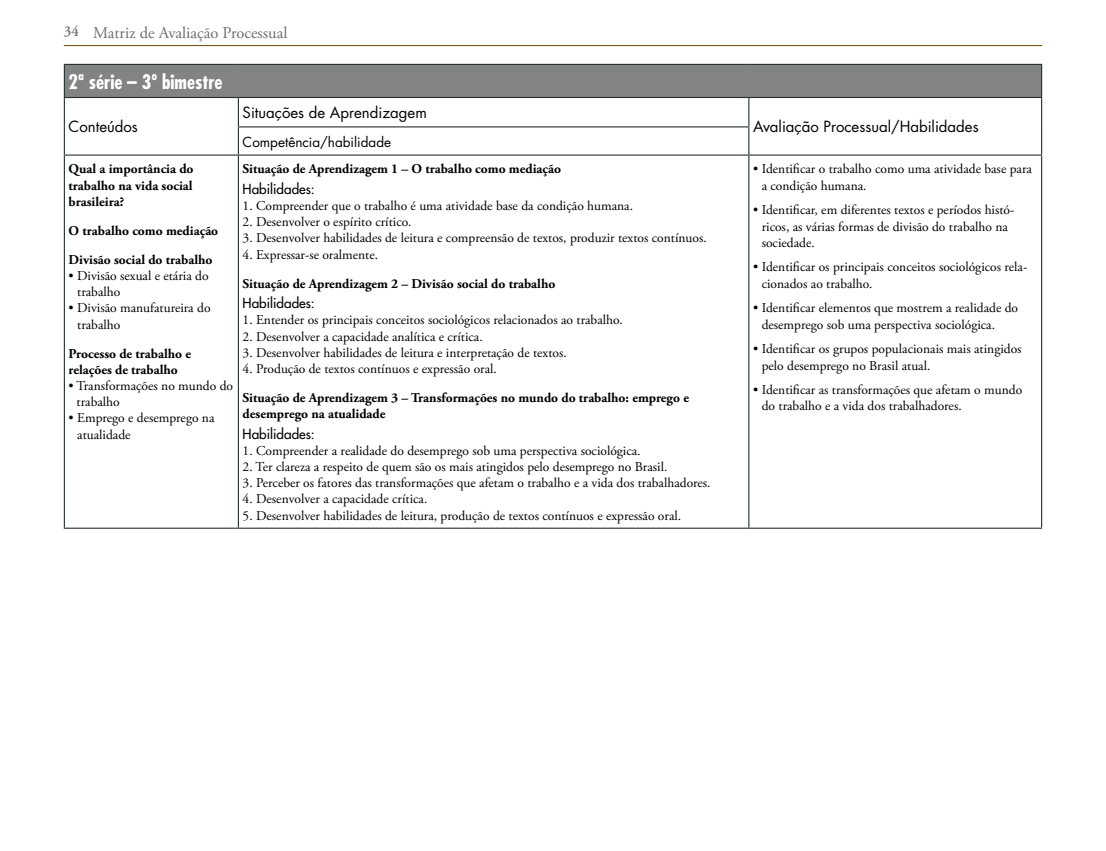
<style>
.page{position:relative;width:1106px;height:851px;background:#fff}
.page>*{position:absolute;margin:0;border:0;box-sizing:border-box;transform-origin:0 0}
.t1{font:700 condensed 19.5px "Futura Std";color:#fff}
.t2{font:16.5px "Adobe Garamond Pro";color:#6f6f6e}
.t3{font:15px "Futura Std";color:#000}
.t4{font:13.5px/16.2px "Adobe Garamond Pro";color:#000}
.t5{font:700 13.5px/16.2px "Adobe Garamond Pro";color:#000}
.t6{font:500 13.5px "Futura Std";color:#000}
.t7{font:13.5px "Futura Std";color:#000}
.s1{font-weight:600;font-size:15px}
</style>
<div class="page">
<hr style="left:64px;top:45px;width:978px;height:1px;background:#735c19">
<div style="left:64px;top:64px;width:977px;height:33px;background:#828384"></div>
<hr style="left:64px;top:65px;width:1px;height:32px;background:#273132">
<hr style="left:64px;top:64px;width:174px;height:1px;background:#273132">
<hr style="left:238px;top:64px;width:511px;height:1px;background:#273132">
<hr style="left:749px;top:64px;width:293px;height:1px;background:#273132">
<hr style="left:1041px;top:65px;width:1px;height:32px;background:#273132">
<svg style="left:64px;top:98px;width:1px;height:56px"></svg>
<hr style="left:64px;top:97px;width:174px;height:1px;background:#273132">
<hr style="left:238px;top:97px;width:511px;height:1px;background:#273132">
<hr style="left:749px;top:97px;width:293px;height:1px;background:#273132">
<svg style="left:1041px;top:98px;width:1px;height:56px"></svg>
<svg style="left:238px;top:98px;width:1px;height:56px"></svg>
<hr style="left:238px;top:126px;width:511px;height:1px;background:#273132">
<svg style="left:748px;top:98px;width:1px;height:56px"></svg>
<hr style="left:64px;top:156px;width:1px;height:371px;background:#273132">
<hr style="left:64px;top:154px;width:174px;height:2px;background:#273132">
<hr style="left:238px;top:154px;width:511px;height:2px;background:#273132">
<hr style="left:749px;top:154px;width:293px;height:2px;background:#273132">
<hr style="left:238px;top:156px;width:1px;height:371px;background:#273132">
<hr style="left:748px;top:156px;width:1px;height:371px;background:#273132">
<hr style="left:1041px;top:156px;width:1px;height:371px;background:#273132">
<hr style="left:64px;top:527px;width:174px;height:1px;background:#273132">
<hr style="left:238px;top:527px;width:511px;height:1px;background:#273132">
<hr style="left:749px;top:527px;width:293px;height:1px;background:#273132">
<p class="t2" style="left:64px;top:22px;width:225px"><span class="s1">34</span> Matriz de Avaliação Processual</p>
<h1 class="t1" style="left:69px;top:70px;width:155px">2ª série – 3º bimestre</h1>
<p class="t3" style="left:69px;top:117px;width:71px">Conteúdos</p>
<p class="t3" style="left:243px;top:103px;width:186px">Situações de Aprendizagem</p>
<p class="t5" style="left:69px;top:161px;width:126px;text-align:justify">Qual a importância do trabalho na vida social brasileira?</p>
<p class="t5" style="left:69px;top:216px;width:151px;line-height:29px">O trabalho como mediação<br>Divisão social do trabalho</p>
<p class="t4" style="left:77px;top:268px;width:133px;text-indent:-9px">• Divisão sexual e etária do trabalho</p>
<p class="t4" style="left:77px;top:300px;width:135px;text-indent:-9px">• Divisão manufatureira do trabalho</p>
<p class="t5" style="left:69px;top:345px;width:124px">Processo de trabalho e relações de trabalho</p>
<p class="t4" style="left:77px;top:378px;width:158px;text-indent:-8px">• Transformações no mundo do trabalho</p>
<p class="t4" style="left:77px;top:410px;width:139px;text-indent:-9px">• Emprego e desemprego na atualidade</p>
<p class="t7" style="left:243px;top:133px;width:150px">Competência/habilidade</p>
<p class="t5" style="left:243px;top:161px;width:320px">Situação de Aprendizagem 1 – O trabalho como mediação</p>
<p class="t6" style="left:243px;top:180px;width:74px">Habilidades:</p>
<p class="t4" style="left:243px;top:198px;width:392px">1. Compreender que o trabalho é uma atividade base da condição humana.</p>
<p class="t4" style="left:243px;top:214px;width:170px">2. Desenvolver o espírito crítico.</p>
<p class="t4" style="left:243px;top:230px;width:465px">3. Desenvolver habilidades de leitura e compreensão de textos, produzir textos contínuos.</p>
<p class="t4" style="left:243px;top:247px;width:137px">4. Expressar-se oralmente.</p>
<p class="t5" style="left:243px;top:275px;width:314px">Situação de Aprendizagem 2 – Divisão social do trabalho</p>
<p class="t6" style="left:243px;top:294px;width:74px">Habilidades:</p>
<p class="t4" style="left:243px;top:312px;width:382px">1. Entender os principais conceitos sociológicos relacionados ao trabalho.</p>
<p class="t4" style="left:243px;top:328px;width:242px">2. Desenvolver a capacidade analítica e crítica.</p>
<p class="t4" style="left:243px;top:345px;width:326px">3. Desenvolver habilidades de leitura e interpretação de textos.</p>
<p class="t4" style="left:243px;top:361px;width:256px">4. Produção de textos contínuos e expressão oral.</p>
<p class="t5" style="left:243px;top:390px;width:448px">Situação de Aprendizagem 3 – Transformações no mundo do trabalho: emprego e desemprego na atualidade</p>
<p class="t6" style="left:243px;top:425px;width:74px">Habilidades:</p>
<p class="t4" style="left:243px;top:443px;width:399px">1. Compreender a realidade do desemprego sob uma perspectiva sociológica.</p>
<p class="t4" style="left:243px;top:459px;width:426px">2. Ter clareza a respeito de quem são os mais atingidos pelo desemprego no Brasil.</p>
<p class="t4" style="left:243px;top:475px;width:469px">3. Perceber os fatores das transformações que afetam o trabalho e a vida dos trabalhadores.</p>
<p class="t4" style="left:243px;top:491px;width:186px">4. Desenvolver a capacidade crítica.</p>
<p class="t4" style="left:243px;top:507px;width:440px">5. Desenvolver habilidades de leitura, produção de textos contínuos e expressão oral.</p>
<p class="t3" style="left:753px;top:117px;width:227px">Avaliação Processual/Habilidades</p>
<p class="t4" style="left:761px;top:161px;width:272px;text-indent:-9px">• Identificar o trabalho como uma atividade base para a condição humana.</p>
<p class="t4" style="left:761px;top:202px;width:254px;text-indent:-9px">• Identificar, em diferentes textos e períodos histó&shy;ricos, as várias formas de divisão do trabalho na sociedade.</p>
<p class="t4" style="left:761px;top:259px;width:267px;text-indent:-9px">• Identificar os principais conceitos sociológicos rela&shy;cionados ao trabalho.</p>
<p class="t4" style="left:761px;top:300px;width:258px;text-indent:-9px">• Identificar elementos que mostrem a realidade do desemprego sob uma perspectiva sociológica.</p>
<p class="t4" style="left:761px;top:341px;width:261px;text-indent:-9px">• Identificar os grupos populacionais mais atingidos pelo desemprego no Brasil atual.</p>
<p class="t4" style="left:761px;top:382px;width:262px;text-indent:-9px">• Identificar as transformações que afetam o mundo do trabalho e a vida dos trabalhadores.</p>
</div>
